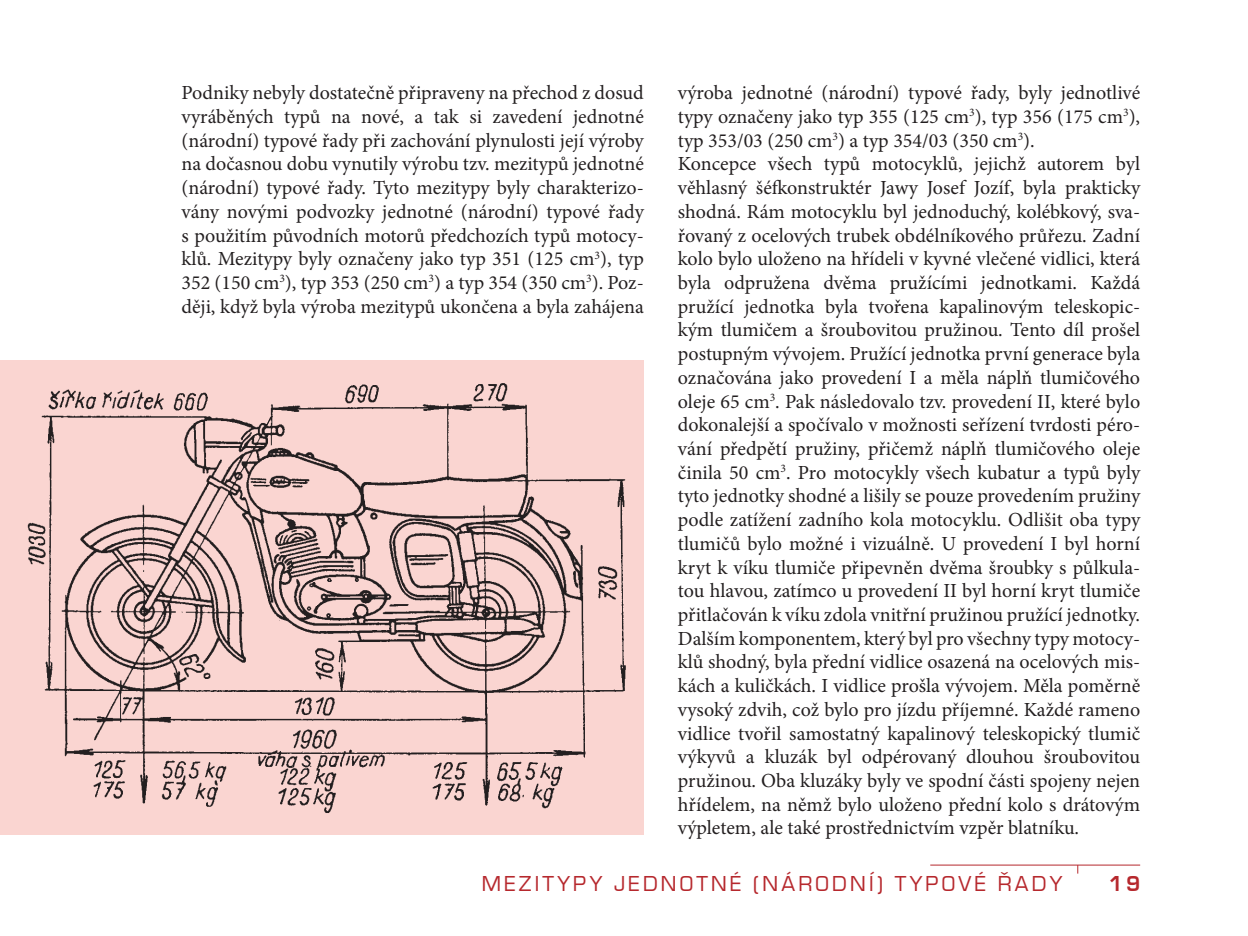
<style>
.page{position:relative;width:1248px;height:936px;background:#fff}
.page>*{position:absolute;margin:0;border:0;box-sizing:border-box;transform-origin:0 0}
.t1{font:20px/23.8px "Minion Pro";color:#231f20}
.t2{font:20px "Euromode";letter-spacing:.16em;color:#b6282d}
.t3{font:700 20px "Euromode";color:#b6282d}
</style>
<div class="page">
<hr style="left:930px;top:864px;width:209px;height:1px;background:#b6282d">
<div style="left:0;top:360px;width:643px;height:474px;background:#fad5d1"></div>
<img style="left:27px;top:383px;width:599px;height:430px">
<p class="t1" style="left:181px;top:81px;width:464px;text-align:justify">Podniky nebyly dostatečně připraveny na přechod z dosud vyráběných typů na nové, a tak si zavedení jednotné (národní) typové řady při zachování plynulosti její výroby na dočasnou dobu vynutily výrobu tzv. mezitypů jednotné (národní) typové řady. Tyto mezitypy byly charakterizo&shy;vány novými podvozky jednotné (národní) typové řady s použitím původních motorů předchozích typů motocy&shy;klů. Mezitypy byly označeny jako typ 351 (125 cm<sup>3</sup>), typ 352 (150 cm<sup>3</sup>), typ 353 (250 cm<sup>3</sup>) a typ 354 (350 cm<sup>3</sup>). Poz&shy;ději, když byla výroba mezitypů ukončena a byla zahájena</p>
<p class="t1" style="left:677px;top:81px;width:464px">výroba jednotné (národní) typové řady, byly jednotlivé typy označeny jako typ 355 (125 cm<sup>3</sup>), typ 356 (175 cm<sup>3</sup>), typ 353/03 (250 cm<sup>3</sup>) a typ 354/03 (350 cm<sup>3</sup>).<br>Koncepce všech typů motocyklů, jejichž autorem byl věhlasný šéfkonstruktér Jawy Josef Jozíf, byla prakticky shodná. Rám motocyklu byl jednoduchý, kolébkový, sva&shy;řovaný z ocelových trubek obdélníkového průřezu. Zadní kolo bylo uloženo na hřídeli v kyvné vlečené vidlici, která byla odpružena dvěma pružícími jednotkami. Každá pružící jednotka byla tvořena kapalinovým teleskopic&shy;kým tlumičem a šroubovitou pružinou. Tento díl prošel postupným vývojem. Pružící jednotka první generace byla označována jako provedení I a měla náplň tlumičového oleje 65 cm<sup>3</sup>. Pak následovalo tzv. provedení II, které bylo dokonalejší a spočívalo v možnosti seřízení tvrdosti péro&shy;vání předpětí pružiny, přičemž náplň tlumičového oleje činila 50 cm<sup>3</sup>. Pro motocykly všech kubatur a typů byly tyto jednotky shodné a lišily se pouze provedením pružiny podle zatížení zadního kola motocyklu. Odlišit oba typy tlumičů bylo možné i vizuálně. U provedení I byl horní kryt k víku tlumiče připevněn dvěma šroubky s půlkula&shy;tou hlavou, zatímco u provedení II byl horní kryt tlumiče přitlačován k víku zdola vnitřní pružinou pružící jednotky.<br>Dalším komponentem, který byl pro všechny typy motocy&shy;klů shodný, byla přední vidlice osazená na ocelových mis&shy;kách a kuličkách. I vidlice prošla vývojem. Měla poměrně vysoký zdvih, což bylo pro jízdu příjemné. Každé rameno vidlice tvořil samostatný kapalinový teleskopický tlumič výkyvů a kluzák byl odpérovaný dlouhou šroubovitou pružinou. Oba kluzáky byly ve spodní části spojeny nejen hřídelem, na němž bylo uloženo přední kolo s drátovým výpletem, ale také prostřednictvím vzpěr blatníku.</p>
<p class="t2" style="left:482px;top:871px;width:50px">MEZIT</p>
<p class="t2" style="left:557px;top:871px;width:506px">YPY J EDN OTN É (N ÁR ODN Í) T YPOVÉ ŘAD Y</p>
<p class="t3" style="left:1108px;top:871px;width:33px">19</p>
</div>
